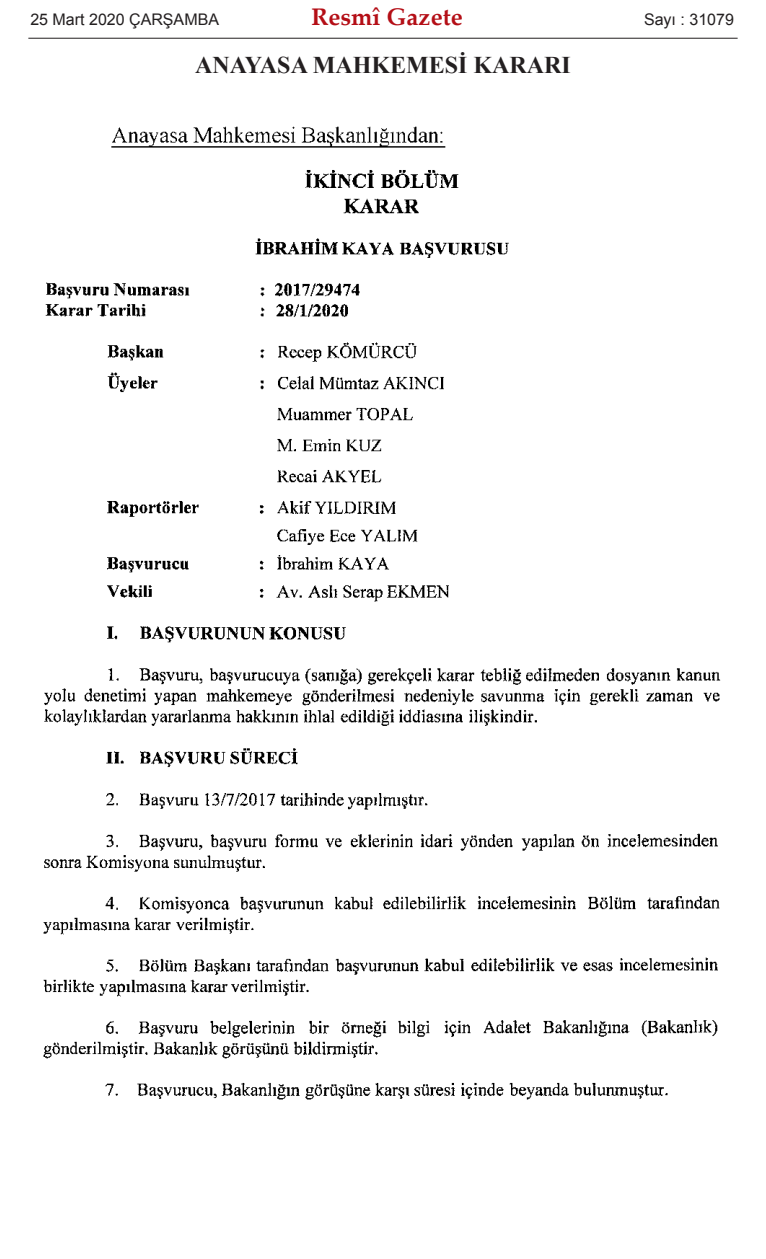
<style>
.page{position:relative;width:766px;height:1259px;background:#fff}
.page>*{position:absolute;margin:0;border:0;box-sizing:border-box;transform-origin:0 0}
.t1{font:700 24px "Times New Roman";color:#231f20}
.t2{font:700 24px "Palatino Linotype";color:#b40e16}
.t3{font:16px "Arial";color:#231f20}
</style>
<div class="page">
<img style="left:43px;top:126px;width:678px;height:974px">
<hr style="left:28px;top:38px;width:709px;height:1px;background:#231f20">
<p class="t3" style="left:30px;top:11px;width:190px">25 Mart 2020 ÇARŞAMBA</p>
<h1 class="t2" style="left:311px;top:8px;width:153px">Resmî Gazete</h1>
<p class="t3" style="left:643px;top:11px;width:91px">Sayı : 31079</p>
<h1 class="t1" style="left:195px;top:52px;width:377px">ANAYASA MAHKEMESİ KARARI</h1>
</div>
